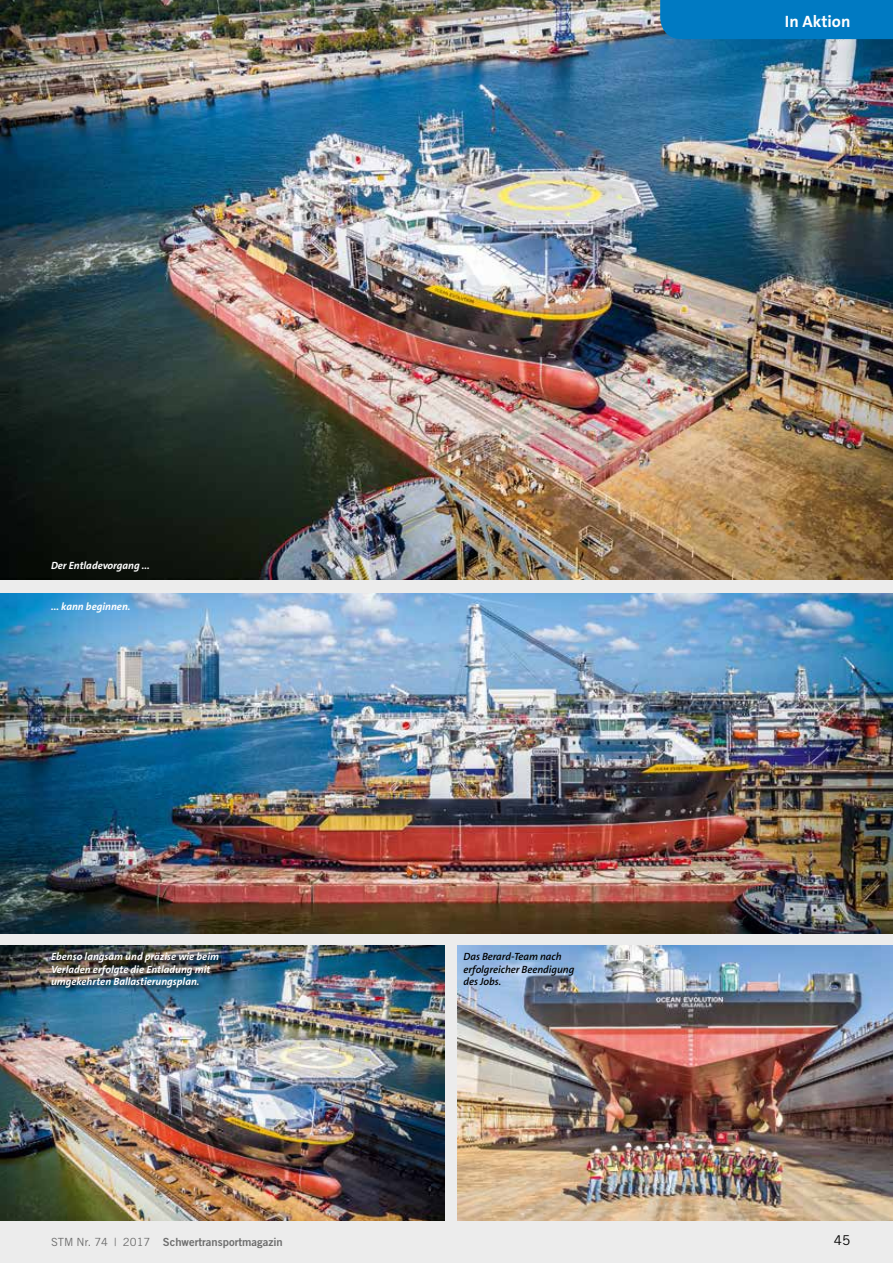
<style>
.page{position:relative;width:893px;height:1263px;background:#ececec}
.page>*{position:absolute;margin:0;border:0;box-sizing:border-box;transform-origin:0 0}
.t1{font:700 16.5px "The Sans B7";color:#fff}
.t2{font:13.5px "Trade Gothic";color:#000}
.t3{font:11.25px "Trade Gothic Bold Two";color:#6e6e6e}
.t4{font:italic 700 10.5px/12.3px "The Sans B7";color:#fff}
.t5{font:italic 600 10.5px/12.3px "The Sans B6";letter-spacing:-.005em;color:#000}
.s1{font-family:"Trade Gothic"}
</style>
<div class="page">
<img style="left:0;top:0;width:893px;height:579px">
<div style="left:660px;top:0;width:233px;height:39px;background:#007ac2"></div>
<img style="left:0;top:593px;width:893px;height:340px">
<img style="left:457px;top:946px;width:436px;height:274px">
<img style="left:0;top:946px;width:444px;height:274px">
<div style="left:50px;top:951px;width:176px;height:44px;background:#000;opacity:.75"></div>
<h1 class="t1" style="left:785px;top:13px;width:67px">In Aktion</h1>
<p class="t4" style="left:51px;top:560px;width:100px">Der Entladevorgang ...</p>
<p class="t4" style="left:51px;top:600px;width:81px">... kann beginnen.</p>
<p class="t4" style="left:51px;top:951px;width:169px">Ebenso langsam und präzise wie beim<br>Verladen erfolgte die Entladung mit umgekehrten Ballastierungsplan.</p>
<p class="t5" style="left:463px;top:951px;width:112px">Das Berard-Team nach erfolgreicher Beendigung des Jobs.</p>
<p class="t3" style="left:51px;top:1235px;width:233px"><span class="s1">STM Nr. 74 | 2017</span> Schwertransportmagazin</p>
<p class="t2" style="left:834px;top:1232px;width:18px">45</p>
</div>
